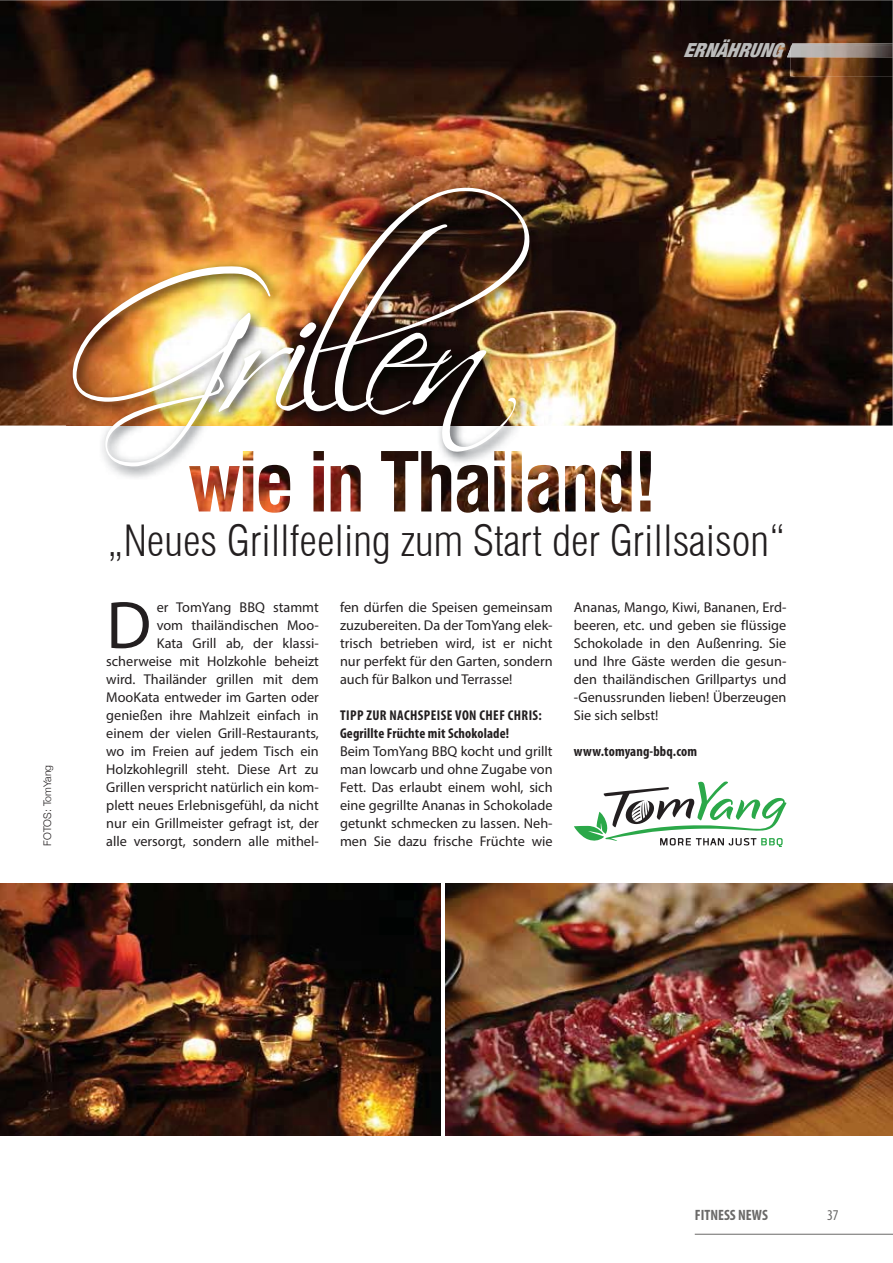
<style>
.page{position:relative;width:893px;height:1263px;background:#fff}
.page>*{position:absolute;margin:0;border:0;box-sizing:border-box;transform-origin:0 0}
.t1{font:187.35px "Scriptina Pro";letter-spacing:-.03em;color:#fff}
.t2{font:67.65px "Myriad Pro";color:#231f20}
.t3{font:300 condensed 42px "Swiss 721 BT";color:#231f20}
.t4{font:italic 900 condensed 19.35px "Helvetica Neue";color:#bbb}
.t5{font:700 condensed 15px "Myriad Pro";color:#6a6968}
.t6{font:condensed 15px "Myriad Pro";color:#6a6968}
.t7{font:14.25px/18px "Myriad Pro";color:#231f20;text-align:justify}
.t8{font:700 condensed 14.25px/18px "Myriad Pro";letter-spacing:.01em;color:#231f20}
.t9{font:300 10.5px "Helvetica Neue";color:#231f20}
</style>
<div class="page">
<hr style="left:695px;top:1234px;width:198px;height:1px;background:#6a6968">
<img style="left:0;top:883px;width:440px;height:252px">
<img style="left:445px;top:883px;width:448px;height:252px">
<img style="left:0;top:0;width:893px;height:426px">
<img style="left:66px;top:181px;width:477px;height:299px">
<img style="left:243px;top:451px;width:408px;height:62px">
<svg style="left:574px;top:781px;width:213px;height:66px"></svg>
<img style="left:790px;top:44px;width:103px;height:32px">
<svg style="left:787px;top:49px;width:3px;height:8px"></svg>
<img style="left:790px;top:46px;width:103px;height:11px">
<h3 class="t4" style="left:683px;top:39px;width:109px">ERNÄHRUNG</h3>
<h1 class="t1" style="left:54px;top:235px;width:478px">Grillen</h1>
<p class="t9" style="left:41px;top:846px;width:83px;rotate:-90deg">FOTOS: TomYang</p>
<h3 class="t3" style="left:107px;top:516px;width:679px">„Neues Grillfeeling zum Start der Grillsaison“</h3>
<p class="t7" style="left:106px;top:599px;width:214px;text-align:right">er TomYang BBQ stammt<br>vom thailändischen Moo-<br>Kata Grill ab, der klassi&shy;scherweise mit Holzkohle beheizt wird. Thailänder grillen mit dem<br>MooKata entweder im Garten oder genießen ihre Mahlzeit einfach in einem der vielen Grill-Restaurants, wo im Freien auf jedem Tisch ein<br>Holzkohlegrill steht. Diese Art zu<br>Grillen verspricht natürlich ein kom&shy;plett neues Erlebnisgefühl, da nicht nur ein Grillmeister gefragt ist, der alle versorgt, sondern alle mithel-</p>
<p class="t7" style="left:340px;top:599px;width:214px">fen dürfen die Speisen gemeinsam zuzubereiten. Da der TomYang elek&shy;trisch betrieben wird, ist er nicht nur perfekt für den Garten, sondern auch für Balkon und Terrasse!</p>
<h2 class="t2" style="left:106px;top:600px;width:47px">D</h2>
<p class="t8" style="left:340px;top:707px;width:203px">TIPP ZUR NACHSPEISE VON CHEF CHRIS:<br>Gegrillte Früchte mit Schokolade!</p>
<p class="t7" style="left:340px;top:743px;width:214px">Beim TomYang BBQ kocht und grillt man lowcarb und ohne Zugabe von Fett. Das erlaubt einem wohl, sich eine gegrillte Ananas in Schokolade getunkt schmecken zu lassen. Neh&shy;men Sie dazu frische Früchte wie</p>
<p class="t7" style="left:574px;top:599px;width:214px">Ananas, Mango, Kiwi, Bananen, Erd&shy;beeren, etc. und geben sie flüssige Schokolade in den Außenring. Sie und Ihre Gäste werden die gesun&shy;den thailändischen Grillpartys und -Genussrunden lieben! Überzeugen Sie sich selbst!</p>
<p class="t8" style="left:574px;top:743px;width:125px">www.tomyang-bbq.com</p>
<p class="t5" style="left:695px;top:1209px;width:75px">FITNESS NEWS</p>
<p class="t6" style="left:827px;top:1206px;width:13px">37</p>
</div>
